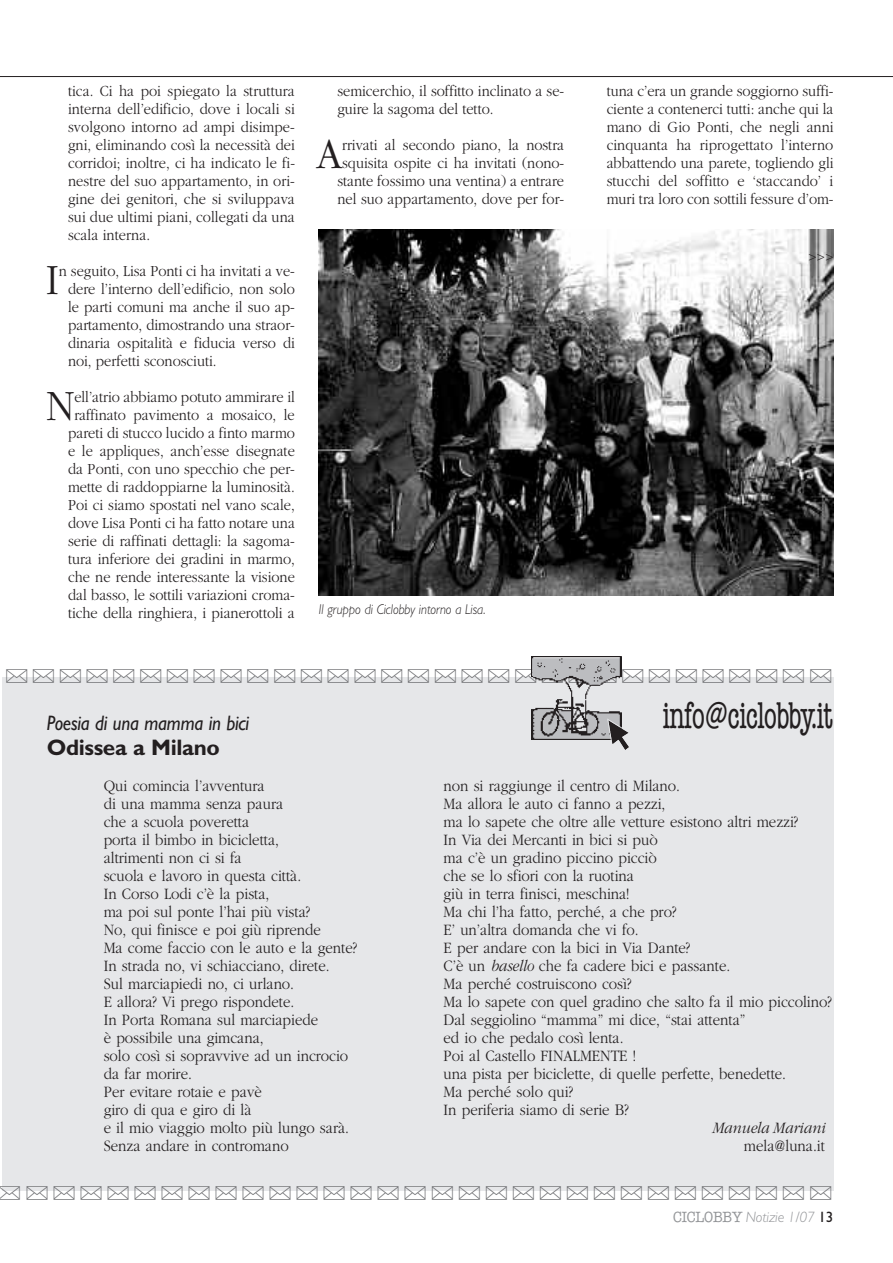
<style>
.page{position:relative;width:893px;height:1263px;background:#fff}
.page>*{position:absolute;margin:0;border:0;box-sizing:border-box;transform-origin:0 0}
.t1{font:300 44.85px "Garamond";color:#231f20;scale:.9 1}
.t2{font:condensed 37.5px "American Typewriter";letter-spacing:-.03em;color:#231f20;scale:.8 1}
.t3{font:27px "FF Dingbats Symbols One";color:#6c6d70;scale:.95 1}
.t4{font:700 22.5px "Gill Sans";letter-spacing:-.015em;color:#231f20}
.t5{font:italic 21px "Gill Sans";letter-spacing:-.01em;color:#231f20;scale:.9 1}
.t6{font:300 16.5px/18px "Garamond";color:#231f20;scale:.9 1}
.t7{font:italic 300 16.5px "Garamond";color:#231f20;scale:.9 1}
.t8{font:300 16.05px/18px "Garamond";color:#231f20;text-align:justify;scale:.9 1}
.t9{font:italic 300 15px "Gill Sans";letter-spacing:-.01em;color:#939598}
.t10{font:italic 300 14.25px "Gill Sans";letter-spacing:-.005em;color:#231f20;scale:.9 1}
.t11{font:italic 300 13.5px "Gill Sans";color:#231f20;scale:.95 1}
.s1{font-style:italic}
.s2{font-family:"American Typewriter";font-weight:500;font-style:normal}
.s3{font-weight:400;font-style:normal;color:#231f20}
</style>
<div class="page">
<hr style="left:0;top:76px;width:893px;height:1px;background:#231f20">
<img style="left:319px;top:230px;width:514px;height:365px">
<div style="left:2px;top:677px;width:831px;height:514px;background:#e6e7e9"></div>
<img style="left:532px;top:656px;width:90px;height:52px">
<svg style="left:532px;top:708px;width:97px;height:42px"></svg>
<p class="t8" style="left:68px;top:82px;width:254px">tica. Ci ha poi spiegato la struttura interna dell’edificio, dove i locali si svolgono intorno ad ampi disimpe&shy;gni, eliminando così la necessità dei corridoi; inoltre, ci ha indicato le fi&shy;nestre del suo appartamento, in ori&shy;gine dei genitori, che si sviluppava sui due ultimi piani, collegati da una scala interna.</p>
<h1 class="t1" style="left:46px;top:253px;width:16px">I</h1>
<p class="t8" style="left:68px;top:262px;width:254px;text-indent:-9px">n seguito, Lisa Ponti ci ha invitati a ve&shy;dere l’interno dell’edificio, non solo le parti comuni ma anche il suo ap&shy;partamento, dimostrando una straor&shy;dinaria ospitalità e fiducia verso di noi, perfetti sconosciuti.</p>
<h1 class="t1" style="left:46px;top:379px;width:33px">N</h1>
<p class="t8" style="left:68px;top:388px;width:254px;text-align:center">ell’atrio abbiamo potuto ammirare il raffinato pavimento a mosaico, le pareti di stucco lucido a finto marmo e le appliques, anch’esse disegnate da Ponti, con uno specchio che per&shy;mette di raddoppiarne la luminosità.<br>Poi ci siamo spostati nel vano scale, dove Lisa Ponti ci ha fatto notare una serie di raffinati dettagli: la sagoma&shy;tura inferiore dei gradini in marmo, che ne rende interessante la visione dal basso, le sottili variazioni croma&shy;tiche della ringhiera, i pianerottoli a</p>
<p class="t8" style="left:337px;top:82px;width:254px">semicerchio, il soffitto inclinato a se&shy;guire la sagoma del tetto.</p>
<h1 class="t1" style="left:316px;top:127px;width:30px">A</h1>
<p class="t8" style="left:337px;top:136px;width:254px">rrivati al secondo piano, la nostra squisita ospite ci ha invitati (nono&shy;stante fossimo una ventina) a entrare nel suo appartamento, dove per for-</p>
<p class="t10" style="left:319px;top:603px;width:187px">Il gruppo di Ciclobby intorno a Lisa.</p>
<p class="t8" style="left:607px;top:82px;width:254px">tuna c’era un grande soggiorno suffi&shy;ciente a contenerci tutti: anche qui la mano di Gio Ponti, che negli anni cinquanta ha riprogettato l’interno abbattendo una parete, togliendo gli stucchi del soffitto e ‘staccando’ i muri tra loro con sottili fessure d’om-</p>
<p class="t11" style="left:808px;top:252px;width:28px">&gt;&gt;&gt;</p>
<h3 class="t3" style="left:5px;top:660px;width:874px">◆◆◆◆◆◆◆◆◆◆◆◆◆◆◆◆◆◆◆◆◆◆◆◆◆◆◆◆◆◆◆</h3>
<h2 class="t2" style="left:662px;top:701px;width:215px">info@ciclobby.it</h2>
<h3 class="t5" style="left:47px;top:715px;width:226px">Poesia di una mamma in bici</h3>
<h3 class="t4" style="left:47px;top:739px;width:175px">Odissea a Milano</h3>
<p class="t6" style="left:104px;top:776px;width:283px">Qui comincia l’avventura<br>di una mamma senza paura<br>che a scuola poveretta<br>porta il bimbo in bicicletta,<br>altrimenti non ci si fa<br>scuola e lavoro in questa città.<br>In Corso Lodi c’è la pista,<br>ma poi sul ponte l’hai più vista?<br>No, qui finisce e poi giù riprende<br>Ma come faccio con le auto e la gente?<br>In strada no, vi schiacciano, direte.<br>Sul marciapiedi no, ci urlano.<br>E allora? Vi prego rispondete.<br>In Porta Romana sul marciapiede<br>è possibile una gimcana,<br>solo così si sopravvive ad un incrocio da far morire.<br>Per evitare rotaie e pavè<br>giro di qua e giro di là<br>e il mio viaggio molto più lungo sarà.<br>Senza andare in contromano</p>
<p class="t6" style="left:443px;top:776px;width:433px">non si raggiunge il centro di Milano.<br>Ma allora le auto ci fanno a pezzi,<br>ma lo sapete che oltre alle vetture esistono altri mezzi?<br>In Via dei Mercanti in bici si può<br>ma c’è un gradino piccino picciò<br>che se lo sfiori con la ruotina<br>giù in terra finisci, meschina!<br>Ma chi l’ha fatto, perché, a che pro?<br>E’ un’altra domanda che vi fo.<br>E per andare con la bici in Via Dante?<br>C’è un <span class="s1">basello</span> che fa cadere bici e passante.<br>Ma perché costruiscono così?<br>Ma lo sapete con quel gradino che salto fa il mio piccolino?<br>Dal seggiolino “mamma” mi dice, “stai attenta”<br>ed io che pedalo così lenta.<br>Poi al Castello FINALMENTE !<br>una pista per biciclette, di quelle perfette, benedette.<br>Ma perché solo qui?<br>In periferia siamo di serie B?</p>
<p class="t7" style="left:712px;top:1118px;width:127px">Manuela Mariani</p>
<p class="t6" style="left:744px;top:1136px;width:92px">mela@luna.it</p>
<h3 class="t3" style="left:-2px;top:1177px;width:881px">◆◆◆◆◆◆◆◆◆◆◆◆◆◆◆◆◆◆◆◆◆◆◆◆◆◆◆◆◆◆◆</h3>
<p class="t9" style="left:673px;top:1211px;width:162px"><span class="s2">CICLOBBY</span> Notizie 1/07 <span class="s3">13</span></p>
</div>
